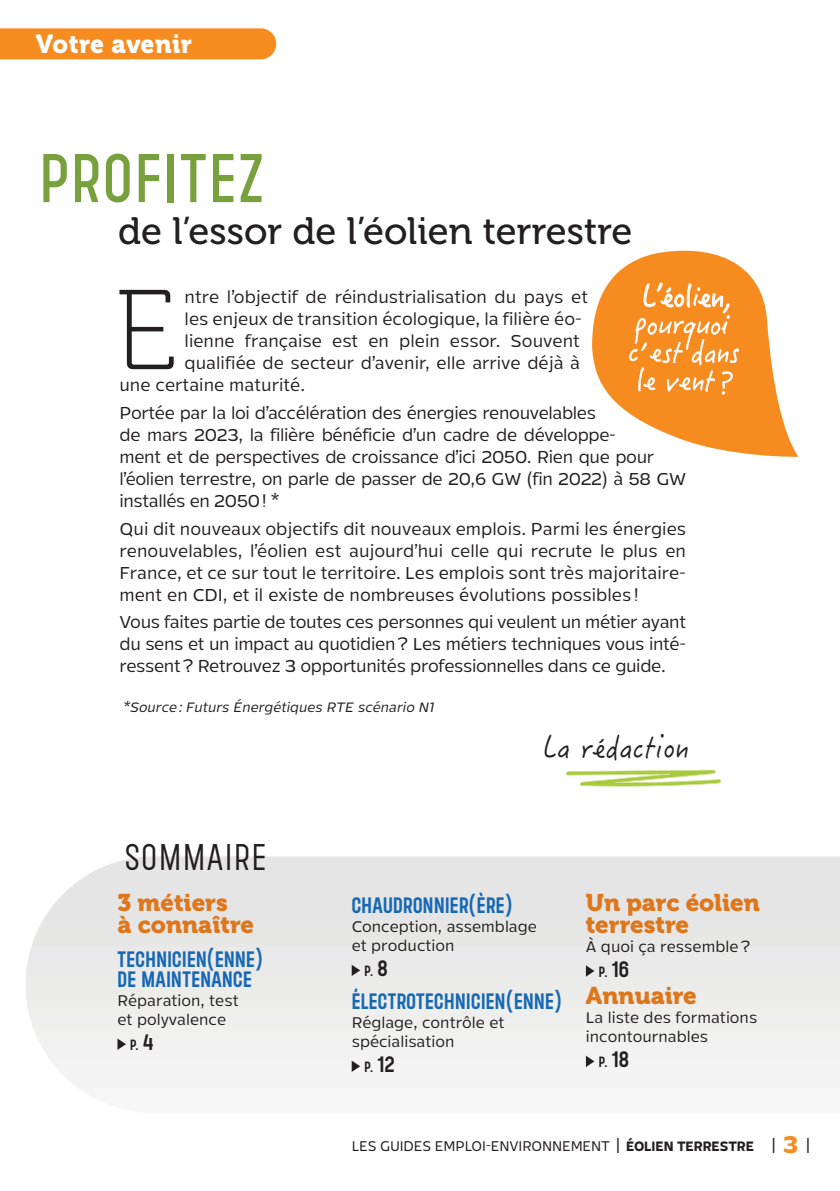
<style>
.page{position:relative;width:840px;height:1191px;background:#fff}
.page>*{position:absolute;margin:0;border:0;box-sizing:border-box;transform-origin:0 0}
.t1{font:113.2px "Museo 100";color:#231f20}
.t2{font:74px "Roundkey";letter-spacing:.04em;color:#78a13e}
.t3{font:300 40px "Roundkey";letter-spacing:.05em;color:#231f20}
.t4{font:38px "Museo 500";color:#231f20}
.t5{font:30px "Hanzi Pen SC W3";color:#231f20}
.t6{font:29.8px "Hanzi Pen SC W3";color:#fff}
.t7{font:26px "Museo 900";letter-spacing:.02em;color:#fff;scale:.95 1}
.t8{font:500 24px/20px "Roundkey";letter-spacing:.02em;color:#1768b4}
.t9{font:24px/22px "Museo 900";color:#de761b}
.t10{font:19px/22px "Mensch";letter-spacing:-.02em;color:#231f20;text-align:justify}
.t11{font:19px "Mensch";color:#231f20}
.t12{font:17px/19px "Mensch";color:#231f20}
.t13{font:500 16px "Roundkey";color:#231f20}
.t14{font:15.6px "Mensch";letter-spacing:-.01em;color:#231f20;scale:.95 1}
.t15{font:italic 15px "Mensch";color:#231f20}
.s1{font-size:24px}
.s2{font-weight:300;font-size:24px}
.s3{font-weight:700;font-size:15px}
.s4{font-weight:700;font-size:26.6px;color:#f68b1f}
</style>
<div class="page">
<svg style="left:26px;top:856px;width:813px;height:233px"></svg>
<svg style="left:117px;top:1038px;width:9px;height:11px"></svg>
<svg style="left:351px;top:964px;width:9px;height:12px"></svg>
<svg style="left:351px;top:1060px;width:9px;height:12px"></svg>
<svg style="left:585px;top:965px;width:9px;height:11px"></svg>
<svg style="left:585px;top:1055px;width:9px;height:12px"></svg>
<svg style="left:592px;top:250px;width:206px;height:207px;fill:#f68b1f"></svg>
<svg style="left:565px;top:769px;width:155px;height:17px"></svg>
<div style="left:0;top:28px;width:276px;height:31px;background:#f68b1f"></div>
<svg style="left:628px;top:282px;width:110px;height:112px"></svg>
<h3 class="t7" style="left:36px;top:29px;width:166px">Votre avenir</h3>
<h2 class="t2" style="left:40px;top:133px;width:225px">PROFITEZ</h2>
<h3 class="t4" style="left:118px;top:210px;width:515px">de l’essor de l’éolien terrestre</h3>
<h3 class="t6" style="left:642px;top:277px;width:91px">L’éol en,</h3>
<h1 class="t1" style="left:114px;top:270px;width:64px">E</h1>
<p class="t11" style="left:184px;top:289px;width:405px">ntre l’objectif de réindustrialisation du pays et</p>
<p class="t11" style="left:184px;top:311px;width:398px">les enjeux de transition écologique, la filière éo-</p>
<p class="t11" style="left:184px;top:333px;width:397px">lienne française est en plein essor. Souvent</p>
<p class="t11" style="left:184px;top:355px;width:396px">qualifiée de secteur d’avenir, elle arrive déjà à</p>
<p class="t11" style="left:119px;top:377px;width:187px">une certaine maturité.</p>
<p class="t10" style="left:119px;top:403px;width:567px;text-align:left">Portée par la loi d’accélération des énergies renouvelables<br>de mars 2023, la filière bénéficie d’un cadre de développe-<br>ment et de perspectives de croissance d’ici 2050. Rien que pour l’éolien terrestre, on parle de passer de 20,6 GW (fin 2022) à 58 GW installés en 2050 ! *</p>
<p class="t10" style="left:119px;top:518px;width:568px">Qui dit nouveaux objectifs dit nouveaux emplois. Parmi les énergies renouvelables, l’éolien est aujourd’hui celle qui recrute le plus en France, et ce sur tout le territoire. Les emplois sont très majoritaire&shy;ment en CDI, et il existe de nombreuses évolutions possibles !</p>
<p class="t10" style="left:119px;top:612px;width:568px">Vous faites partie de toutes ces personnes qui veulent un métier ayant du sens et un impact au quotidien ? Les métiers techniques vous inté&shy;ressent ? Retrouvez 3 opportunités professionnelles dans ce guide.</p>
<p class="t15" style="left:122px;top:700px;width:315px">*Source : Futurs Énergétiques RTE scénario N1</p>
<h3 class="t3" style="left:125px;top:832px;width:142px">SOMMAIRE</h3>
<h3 class="t5" style="left:542px;top:728px;width:150px">La rédaction</h3>
<p class="t9" style="left:117px;top:891px;width:138px">3 métiers<br>à connaître</p>
<p class="t8" style="left:117px;top:948px;width:147px">TECHNICIEN(ENNE)<br>DE MAINTENANCE</p>
<p class="t12" style="left:117px;top:992px;width:123px">Réparation, test et polyvalence</p>
<p class="t13" style="left:130px;top:1035px;width:25px">P. <span class="s1">4</span></p>
<p class="t8" style="left:351px;top:894px;width:162px">CHAUDRONNIER(ÈRE)</p>
<p class="t12" style="left:351px;top:918px;width:187px">Conception, assemblage et production</p>
<p class="t13" style="left:364px;top:961px;width:25px">P. <span class="s1">8</span></p>
<p class="t8" style="left:351px;top:990px;width:211px">ÉLECTROTECHNICIEN(ENNE)</p>
<p class="t12" style="left:351px;top:1014px;width:154px">Réglage, contrôle et spécialisation</p>
<p class="t13" style="left:364px;top:1057px;width:31px">P. <span class="s1">12</span></p>
<p class="t9" style="left:585px;top:891px;width:175px">Un parc éolien terrestre</p>
<p class="t12" style="left:585px;top:938px;width:166px">À quoi ça ressemble ?</p>
<p class="t13" style="left:598px;top:962px;width:32px">P. <span class="s1">16</span></p>
<p class="t9" style="left:585px;top:985px;width:112px">Annuaire</p>
<p class="t12" style="left:585px;top:1009px;width:173px">La liste des formations incontournables</p>
<p class="t13" style="left:598px;top:1052px;width:32px">P. <span class="s1">18</span></p>
<p class="t14" style="left:351px;top:1139px;width:484px">LES GUIDES EMPLOI-ENVIRONNEMENT <span class="s2">I</span> <span class="s3">ÉOLIEN TERRESTRE</span> <span class="s2">I</span> <span class="s4">3</span> <span class="s2">I</span></p>
</div>
